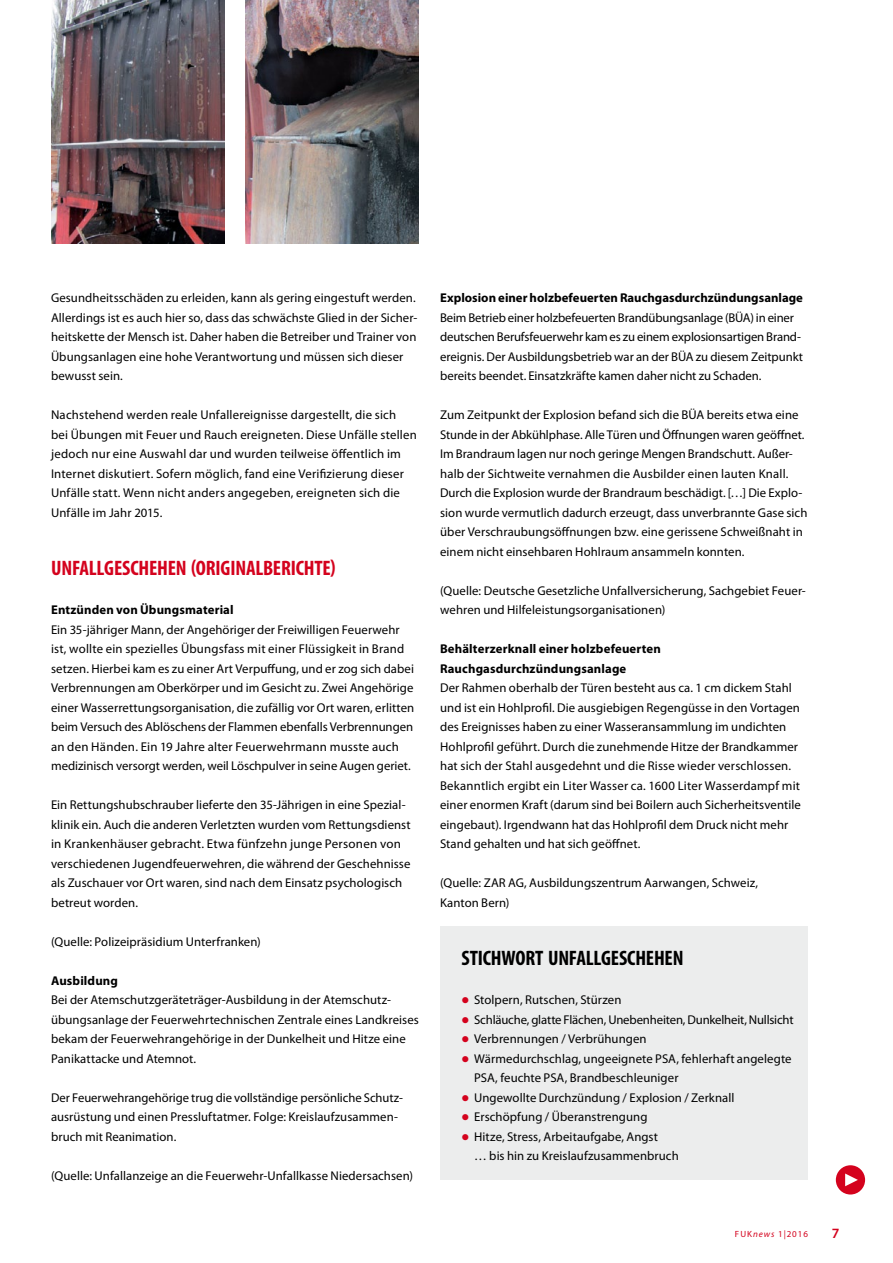
<style>
.page{position:relative;width:893px;height:1263px;background:#fff}
.page>*{position:absolute;margin:0;border:0;box-sizing:border-box;transform-origin:0 0}
.t1{font:700 condensed 21px "Myriad Pro";letter-spacing:-.01em;color:#d4021d}
.t2{font:700 condensed 21px "Myriad Pro";letter-spacing:-.01em;color:#000}
.t3{font:600 14.25px "Myriad Pro";color:#d4021d}
.t4{font:12.75px/19.5px "Myriad Pro";letter-spacing:.005em;color:#000}
.t5{font:700 12.75px/19.5px "Myriad Pro";letter-spacing:.01em;color:#000}
.t6{font:9px "Myriad Pro";letter-spacing:.11em;color:#d4021d}
.s1{font-style:italic}
</style>
<div class="page">
<div style="left:440px;top:926px;width:368px;height:254px;background:#eceded"></div>
<img style="left:51px;top:0;width:173px;height:244px">
<img style="left:246px;top:0;width:173px;height:244px">
<div style="left:836px;top:1165px;width:29px;height:29px;background:#d4021d;border-radius:50%"></div>
<svg style="left:845px;top:1173px;width:13px;height:13px"></svg>
<p class="t4" style="left:51px;top:288px;width:368px">Gesundheitsschäden zu erleiden, kann als gering eingestuft werden.<br>Allerdings ist es auch hier so, dass das schwächste Glied in der Sicher&shy;heitskette der Mensch ist. Daher haben die Betreiber und Trainer von Übungsanlagen eine hohe Verantwortung und müssen sich dieser bewusst sein.</p>
<p class="t4" style="left:51px;top:405px;width:367px">Nachstehend werden reale Unfallereignisse dargestellt, die sich<br>bei Übungen mit Feuer und Rauch ereigneten. Diese Unfälle stellen jedoch nur eine Auswahl dar und wurden teilweise öffentlich im Internet diskutiert. Sofern möglich, fand eine Verifizierung dieser Unfälle statt. Wenn nicht anders angegeben, ereigneten sich die Unfälle im Jahr 2015.</p>
<h1 class="t1" style="left:51px;top:555px;width:286px">UNFALLGESCHEHEN (ORIGINALBERICHTE)</h1>
<p class="t5" style="left:51px;top:600px;width:184px">Entzünden von Übungsmaterial</p>
<p class="t4" style="left:51px;top:620px;width:365px">Ein 35-jähriger Mann, der Angehöriger der Freiwilligen Feuerwehr ist, wollte ein spezielles Übungsfass mit einer Flüssigkeit in Brand setzen. Hierbei kam es zu einer Art Verpuffung, und er zog sich dabei Verbrennungen am Oberkörper und im Gesicht zu. Zwei Angehörige einer Wasserrettungsorganisation, die zufällig vor Ort waren, erlitten beim Versuch des Ablöschens der Flammen ebenfalls Verbrennungen an den Händen. Ein 19 Jahre alter Feuerwehrmann musste auch medizinisch versorgt werden, weil Löschpulver in seine Augen geriet.</p>
<p class="t4" style="left:51px;top:795px;width:361px">Ein Rettungshubschrauber lieferte den 35-Jährigen in eine Spezial&shy;klinik ein. Auch die anderen Verletzten wurden vom Rettungsdienst in Krankenhäuser gebracht. Etwa fünfzehn junge Personen von verschiedenen Jugendfeuerwehren, die während der Geschehnisse als Zuschauer vor Ort waren, sind nach dem Einsatz psychologisch betreut worden.</p>
<p class="t4" style="left:51px;top:932px;width:211px">(Quelle: Polizeipräsidium Unterfranken)</p>
<p class="t5" style="left:51px;top:970px;width:68px">Ausbildung</p>
<p class="t4" style="left:51px;top:990px;width:369px">Bei der Atemschutzgeräteträger-Ausbildung in der Atemschutz&shy;übungsanlage der Feuerwehrtechnischen Zentrale eines Landkreises bekam der Feuerwehrangehörige in der Dunkelheit und Hitze eine Panikattacke und Atemnot.</p>
<p class="t4" style="left:51px;top:1088px;width:353px">Der Feuerwehrangehörige trug die vollständige persönliche Schutz&shy;ausrüstung und einen Pressluftatmer. Folge: Kreislaufzusammen&shy;bruch mit Reanimation.</p>
<p class="t4" style="left:51px;top:1166px;width:364px">(Quelle: Unfallanzeige an die Feuerwehr-Unfallkasse Niedersachsen)</p>
<p class="t5" style="left:440px;top:288px;width:364px">Explosion einer holzbefeuerten Rauchgasdurchzündungsanlage</p>
<p class="t4" style="left:440px;top:308px;width:365px">Beim Betrieb einer holzbefeuerten Brandübungsanlage (BÜA) in einer deutschen Berufsfeuerwehr kam es zu einem explosionsartigen Brand&shy;ereignis. Der Ausbildungsbetrieb war an der BÜA zu diesem Zeitpunkt bereits beendet. Einsatzkräfte kamen daher nicht zu Schaden.</p>
<p class="t4" style="left:440px;top:405px;width:369px">Zum Zeitpunkt der Explosion befand sich die BÜA bereits etwa eine Stunde in der Abkühlphase. Alle Türen und Öffnungen waren geöffnet.<br>Im Brandraum lagen nur noch geringe Mengen Brandschutt. Außer&shy;halb der Sichtweite vernahmen die Ausbilder einen lauten Knall.<br>Durch die Explosion wurde der Brandraum beschädigt. […] Die Explo&shy;sion wurde vermutlich dadurch erzeugt, dass unverbrannte Gase sich über Verschraubungsöffnungen bzw. eine gerissene Schweißnaht in einem nicht einsehbaren Hohlraum ansammeln konnten.</p>
<p class="t4" style="left:440px;top:581px;width:367px">(Quelle: Deutsche Gesetzliche Unfallversicherung, Sachgebiet Feuer&shy;wehren und Hilfeleistungsorganisationen)</p>
<p class="t5" style="left:440px;top:639px;width:222px">Behälterzerknall einer holzbefeuerten<br>Rauchgasdurchzündungsanlage</p>
<p class="t4" style="left:440px;top:678px;width:362px">Der Rahmen oberhalb der Türen besteht aus ca. 1 cm dickem Stahl und ist ein Hohlprofil. Die ausgiebigen Regengüsse in den Vortagen des Ereignisses haben zu einer Wasseransammlung im undichten Hohlprofil geführt. Durch die zunehmende Hitze der Brandkammer hat sich der Stahl ausgedehnt und die Risse wieder verschlossen.<br>Bekanntlich ergibt ein Liter Wasser ca. 1600 Liter Wasserdampf mit einer enormen Kraft (darum sind bei Boilern auch Sicherheitsventile eingebaut). Irgendwann hat das Hohlprofil dem Druck nicht mehr Stand gehalten und hat sich geöffnet.</p>
<p class="t4" style="left:440px;top:873px;width:320px">(Quelle: ZAR AG, Ausbildungszentrum Aarwangen, Schweiz,<br>Kanton Bern)</p>
<h1 class="t2" style="left:462px;top:945px;width:223px">STICHWORT UNFALLGESCHEHEN</h1>
<p class="t4" style="left:474px;top:990px;width:321px">Stolpern, Rutschen, Stürzen<br>Schläuche, glatte Flächen, Unebenheiten, Dunkelheit, Nullsicht Verbrennungen / Verbrühungen<br>Wärmedurchschlag, ungeeignete PSA, fehlerhaft angelegte PSA, feuchte PSA, Brandbeschleuniger<br>Ungewollte Durchzündung / Explosion / Zerknall Erschöpfung / Überanstrengung<br>Hitze, Stress, Arbeitaufgabe, Angst<br>… bis hin zu Kreislaufzusammenbruch</p>
<p class="t6" style="left:735px;top:1228px;width:74px">FUK<span class="s1">news</span> 1|2016</p>
<p class="t3" style="left:832px;top:1224px;width:9px">7</p>
</div>
